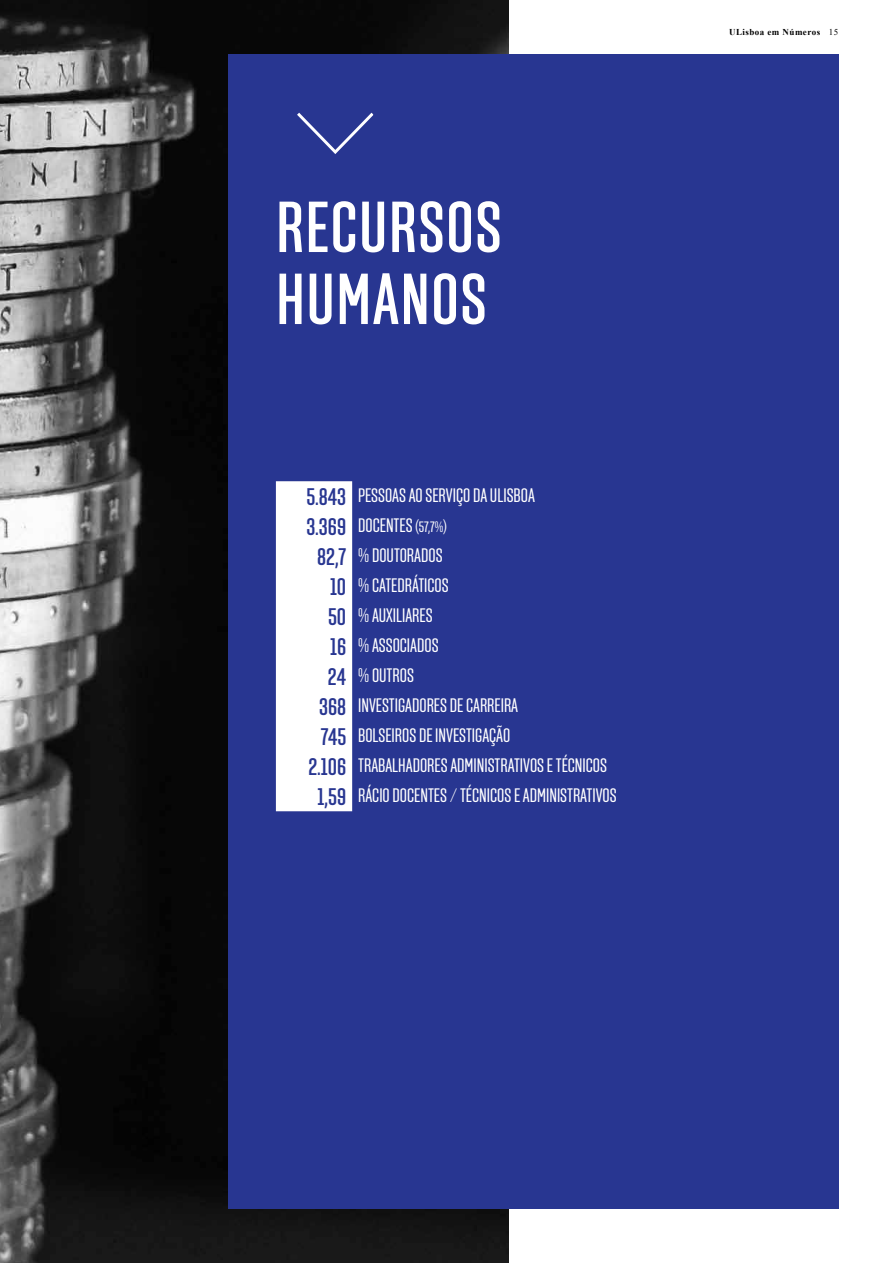
<style>
.page{position:relative;width:893px;height:1263px;background:#fff}
.page>*{position:absolute;margin:0;border:0;box-sizing:border-box;transform-origin:0 0}
.t1{font:500 72px/72px "Solido Compressed";letter-spacing:.025em;color:#fff}
.t2{font:19.5px "Solido Compressed";color:#fff}
.t3{font:700 9px "Times New Roman";letter-spacing:.05em;color:#000}
.s1{font-weight:500;font-size:24px;color:#283691}
.s2{font-size:15px}
.s3{font-weight:500;font-size:24px}
.s4{font-weight:400}
</style>
<div class="page">
<img style="left:0;top:0;width:508px;height:1263px">
<div style="left:228px;top:54px;width:610px;height:1155px;background:#283691"></div>
<svg style="left:297px;top:113px;width:76px;height:41px"></svg>
<div style="left:276px;top:481px;width:76px;height:330px;background:#fff"></div>
<h1 class="t1" style="left:276px;top:194px;width:227px">RECURSOS<br>HUMANOS</h1>
<p class="t2" style="left:306px;top:484px;width:230px"><span class="s1">5.843</span> PESSOAS AO SERVIÇO DA ULISBOA</p>
<p class="t2" style="left:306px;top:514px;width:142px"><span class="s1">3.369</span> DOCENTES <span class="s2">(57,7%)</span></p>
<p class="t2" style="left:317px;top:544px;width:127px"><span class="s1">82,7</span> % DOUTORADOS</p>
<p class="t2" style="left:330px;top:574px;width:120px"><span class="s1">10</span> % CATEDRÁTICOS</p>
<p class="t2" style="left:328px;top:604px;width:106px"><span class="s1">50</span> % AUXILIARES</p>
<p class="t2" style="left:323px;top:634px;width:117px"><span class="s3">1</span><span class="s1">16</span> % ASSOCIADOS</p>
<p class="t2" style="left:328px;top:664px;width:87px"><span class="s1">24</span> % OUTROS</p>
<p class="t2" style="left:319px;top:694px;width:201px"><span class="s1">368</span> INVESTIGADORES DE CARREIRA</p>
<p class="t2" style="left:321px;top:724px;width:191px"><span class="s1">745</span> BOLSEIROS DE INVESTIGAÇÃO</p>
<p class="t2" style="left:308px;top:754px;width:300px"><span class="s1">2.106</span> TRABALHADORES ADMINISTRATIVOS E TÉCNICOS</p>
<p class="t2" style="left:318px;top:784px;width:301px"><span class="s1">1,59</span> RÁCIO DOCENTES / TÉCNICOS E ADMINISTRATIVOS</p>
<p class="t3" style="left:729px;top:26px;width:111px">ULisboa em Números <span class="s4">15</span></p>
</div>
